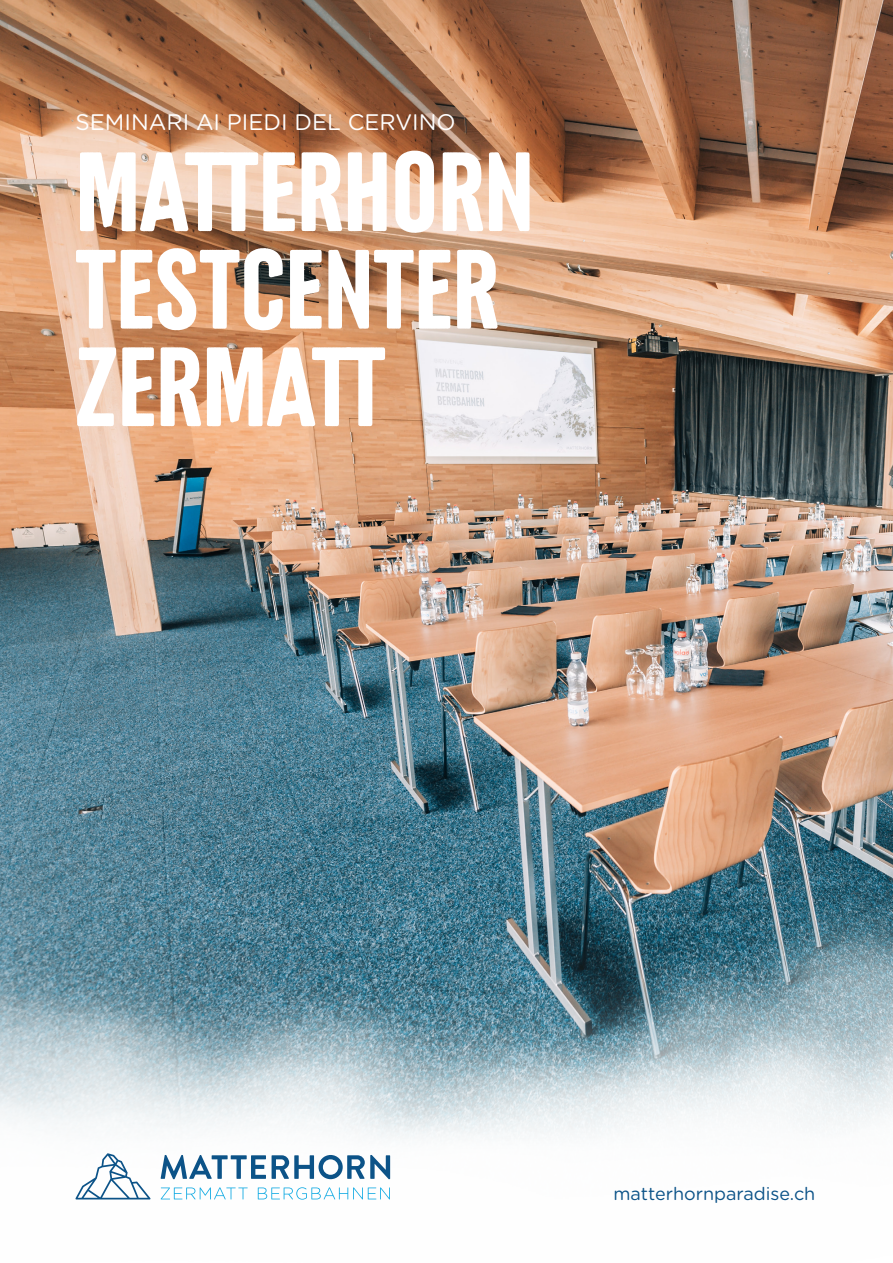
<style>
.page{position:relative;width:893px;height:1263px;background:#fff}
.page>*{position:absolute;margin:0;border:0;box-sizing:border-box;transform-origin:0 0}
.t1{font:112.5px "Matterhorn Climb Solid";color:#fff}
.t2{font:22.5px "Gotham Rounded";color:#fff}
.t3{font:18px "Gotham Rounded";color:#0c5388}
</style>
<div class="page">
<img style="left:0;top:0;width:893px;height:704px">
<img style="left:0;top:704px;width:893px;height:496px">
<svg style="left:161px;top:1187px;width:87px;height:12px"></svg>
<svg style="left:258px;top:1187px;width:132px;height:12px"></svg>
<svg style="left:75px;top:1153px;width:75px;height:46px"></svg>
<svg style="left:161px;top:1155px;width:105px;height:24px"></svg>
<svg style="left:272px;top:1155px;width:118px;height:24px"></svg>
<p class="t2" style="left:75px;top:107px;width:382px">SEMINARI AI PIEDI DEL CERVINO</p>
<p class="t1" style="left:75px;top:140px;width:460px">MATTERHORN</p>
<p class="t1" style="left:75px;top:238px;width:425px">TESTCENTER</p>
<p class="t1" style="left:75px;top:335px;width:312px">ZERMATT</p>
<p class="t3" style="left:613px;top:1181px;width:203px">matterhornparadise.ch</p>
</div>
